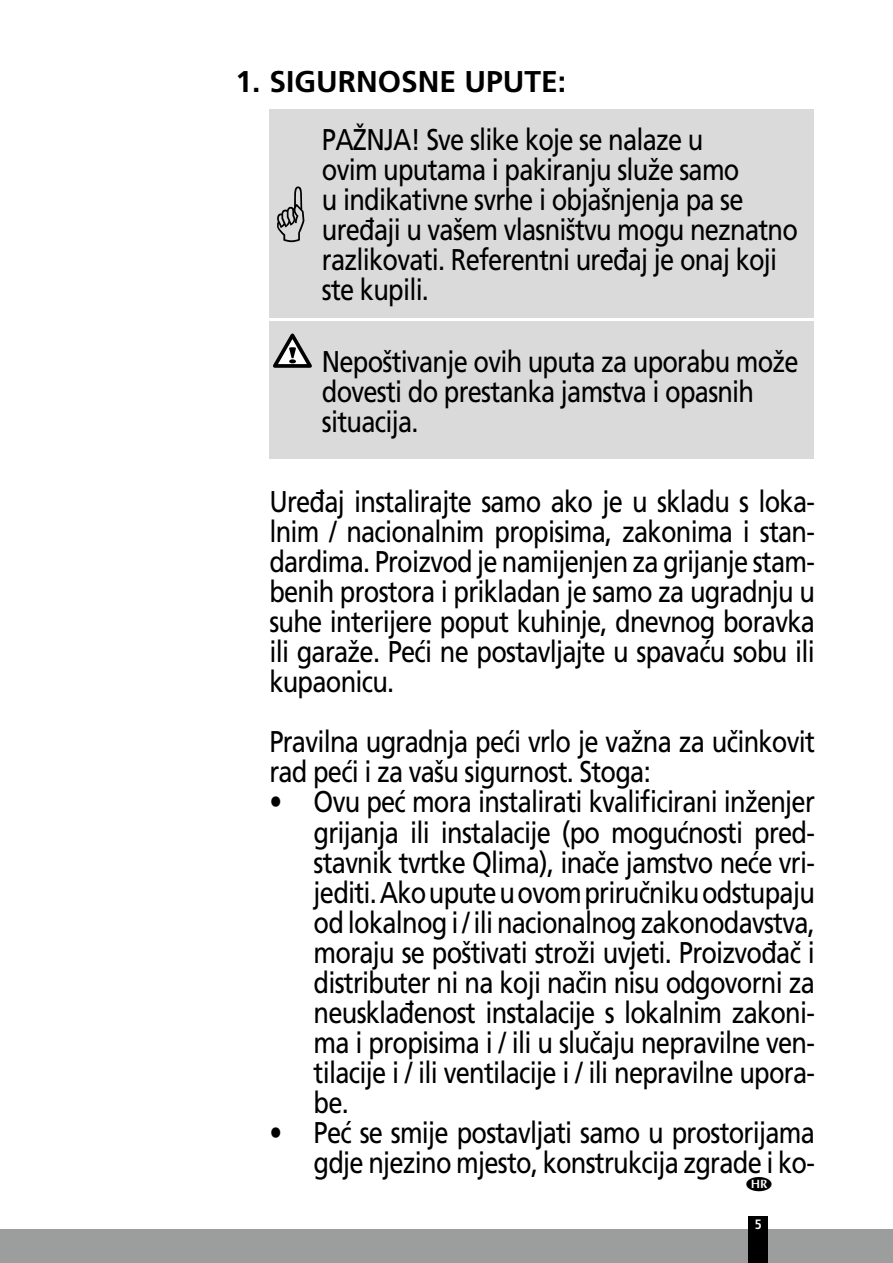
<style>
.page{position:relative;width:893px;height:1263px;background:#fff}
.page>*{position:absolute;margin:0;border:0;box-sizing:border-box;transform-origin:0 0}
.t1{font:30px/30px "Frutiger CE";letter-spacing:-.03em;color:#000;scale:.85 1}
.t2{font:700 30px "Frutiger CE";color:#000}
.t3{font:700 condensed 13.5px "Frutiger LT Std";color:#fff}
</style>
<div class="page">
<div style="left:0;top:1229px;width:893px;height:34px;background:#9c9d9d"></div>
<div style="left:748px;top:1216px;width:20px;height:47px;background:#000"></div>
<div style="left:269px;top:109px;width:51px;height:208px;background:#dadada"></div>
<div style="left:320px;top:109px;width:494px;height:208px;background:#dadada"></div>
<div style="left:269px;top:322px;width:51px;height:137px;background:#dadada"></div>
<div style="left:320px;top:322px;width:494px;height:137px;background:#dadada"></div>
<svg style="left:273px;top:333px;width:39px;height:35px"></svg>
<p class="t2" style="left:235px;top:64px;width:332px">1. SIGURNOSNE UPUTE:</p>
<p class="t1" style="left:322px;top:124px;width:562px">PAŽNJA! Sve slike koje se nalaze u<br>ovim uputama i pakiranju služe samo<br>u indikativne svrhe i objašnjenja pa se uređaji u vašem vlasništvu mogu neznatno razlikovati. Referentni uređaj je onaj koji ste kupili.</p>
<p class="t1" style="left:322px;top:346px;width:562px">Nepoštivanje ovih uputa za uporabu može dovesti do prestanka jamstva i opasnih situacija.</p>
<p class="t1" style="left:269px;top:487px;width:643px;text-align:justify">Uređaj instalirajte samo ako je u skladu s loka&shy;lnim / nacionalnim propisima, zakonima i stan&shy;dardima. Proizvod je namijenjen za grijanje stam&shy;benih prostora i prikladan je samo za ugradnju u suhe interijere poput kuhinje, dnevnog boravka ili garaže. Peći ne postavljajte u spavaću sobu ili kupaonicu.</p>
<p class="t1" style="left:269px;top:727px;width:643px">Pravilna ugradnja peći vrlo je važna za učinkovit rad peći i za vašu sigurnost. Stoga:</p>
<p class="t1" style="left:314px;top:787px;width:591px;text-align:justify;text-indent:-44px">• Ovu peć mora instalirati kvalificirani inženjer grijanja ili instalacije (po mogućnosti pred&shy;stavnik tvrtke Qlima), inače jamstvo neće vri&shy;jediti. Ako upute u ovom priručniku odstupaju od lokalnog i / ili nacionalnog zakonodavstva, moraju se poštivati stroži uvjeti. Proizvođač i distributer ni na koji način nisu odgovorni za neusklađenost instalacije s lokalnim zakoni&shy;ma i propisima i / ili u slučaju nepravilne ven&shy;tilacije i / ili ventilacije i / ili nepravilne upora&shy;be.</p>
<p class="t1" style="left:269px;top:1117px;width:643px;text-align:right">• Peć se smije postavljati samo u prostorijama gdje njezino mjesto, konstrukcija zgrade i ko-</p>
<p class="t3" style="left:755px;top:1216px;width:9px">5</p>
</div>
